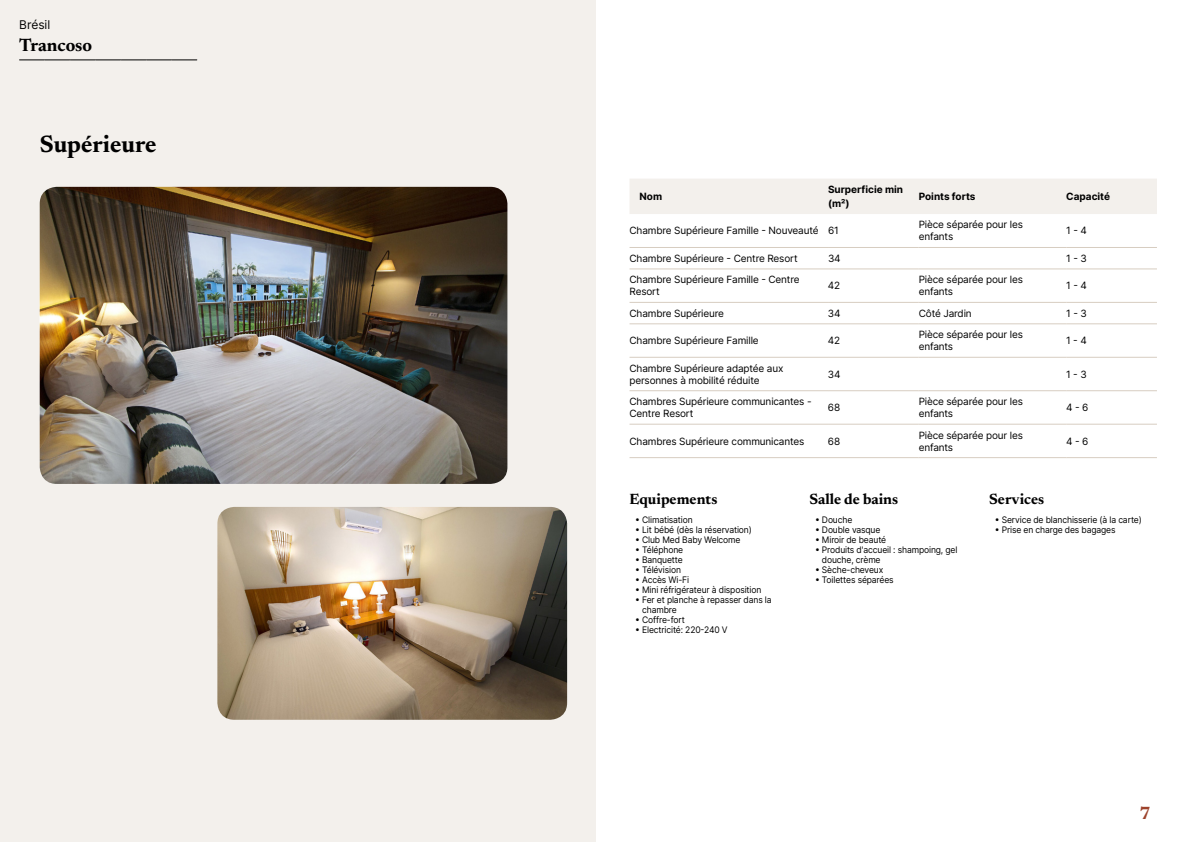
<style>
.page{position:relative;width:1191px;height:842px;background:#fff}
.page>*{position:absolute;margin:0;border:0;box-sizing:border-box;transform-origin:0 0}
.t1{font:700 24px "Newsreader 24 pt";color:#000}
.t2{font:700 18px "Newsreader 24 pt";color:#000}
.t3{font:700 18px "Newsreader 24 pt";color:#9d432c}
.t4{font:700 15px "Newsreader 24 pt";color:#000}
.t5{font:12px "Inter";color:#000}
.t6{font:10px/12px "Inter";letter-spacing:-.015em;color:#000}
.t7{font:700 10px/14px "Inter";color:#000}
.t8{font:9px/10px "Inter";letter-spacing:-.015em;color:#000;scale:.95 1}
</style>
<div class="page">
<div style="left:0;top:0;width:595px;height:842px;background:#f3f0ec"></div>
<img style="left:40px;top:187px;width:467px;height:297px">
<img style="left:217px;top:507px;width:350px;height:213px">
<svg style="left:20px;top:60px;width:177px;height:1px"></svg>
<div style="left:630px;top:179px;width:527px;height:35px;background:#f3f0ec"></div>
<hr style="left:629px;top:247px;width:199px;height:1px;background:#d7cdc1">
<hr style="left:828px;top:247px;width:90px;height:1px;background:#d7cdc1">
<hr style="left:918px;top:247px;width:148px;height:1px;background:#d7cdc1">
<hr style="left:1066px;top:247px;width:91px;height:1px;background:#d7cdc1">
<hr style="left:629px;top:268px;width:199px;height:1px;background:#d7cdc1">
<hr style="left:828px;top:268px;width:90px;height:1px;background:#d7cdc1">
<hr style="left:918px;top:268px;width:148px;height:1px;background:#d7cdc1">
<hr style="left:1066px;top:268px;width:91px;height:1px;background:#d7cdc1">
<hr style="left:629px;top:302px;width:199px;height:1px;background:#d7cdc1">
<hr style="left:828px;top:302px;width:90px;height:1px;background:#d7cdc1">
<hr style="left:918px;top:302px;width:148px;height:1px;background:#d7cdc1">
<hr style="left:1066px;top:302px;width:91px;height:1px;background:#d7cdc1">
<hr style="left:629px;top:323px;width:199px;height:1px;background:#d7cdc1">
<hr style="left:828px;top:323px;width:90px;height:1px;background:#d7cdc1">
<hr style="left:918px;top:323px;width:148px;height:1px;background:#d7cdc1">
<hr style="left:1066px;top:323px;width:91px;height:1px;background:#d7cdc1">
<hr style="left:629px;top:357px;width:199px;height:1px;background:#d7cdc1">
<hr style="left:828px;top:357px;width:90px;height:1px;background:#d7cdc1">
<hr style="left:918px;top:357px;width:148px;height:1px;background:#d7cdc1">
<hr style="left:1066px;top:357px;width:91px;height:1px;background:#d7cdc1">
<hr style="left:629px;top:390px;width:199px;height:1px;background:#d7cdc1">
<hr style="left:828px;top:390px;width:90px;height:1px;background:#d7cdc1">
<hr style="left:918px;top:390px;width:148px;height:1px;background:#d7cdc1">
<hr style="left:1066px;top:390px;width:91px;height:1px;background:#d7cdc1">
<hr style="left:629px;top:424px;width:199px;height:1px;background:#d7cdc1">
<hr style="left:828px;top:424px;width:90px;height:1px;background:#d7cdc1">
<hr style="left:918px;top:424px;width:148px;height:1px;background:#d7cdc1">
<hr style="left:1066px;top:424px;width:91px;height:1px;background:#d7cdc1">
<hr style="left:629px;top:457px;width:199px;height:1px;background:#d7cdc1">
<hr style="left:828px;top:457px;width:90px;height:1px;background:#d7cdc1">
<hr style="left:918px;top:457px;width:148px;height:1px;background:#d7cdc1">
<hr style="left:1066px;top:457px;width:91px;height:1px;background:#d7cdc1">
<p class="t5" style="left:19px;top:15px;width:33px">Brésil</p>
<h2 class="t2" style="left:19px;top:32px;width:74px">Trancoso</h2>
<h1 class="t1" style="left:40px;top:127px;width:118px">Supérieure</h1>
<p class="t7" style="left:639px;top:189px;width:24px">Nom</p>
<p class="t7" style="left:828px;top:182px;width:77px">Surperficie min (m²)</p>
<p class="t7" style="left:918px;top:189px;width:58px">Points forts</p>
<p class="t7" style="left:1066px;top:189px;width:45px">Capacité</p>
<p class="t6" style="left:629px;top:225px;width:211px">Chambre Supérieure Famille - Nouveauté 61</p>
<p class="t6" style="left:918px;top:219px;width:106px">Pièce séparée pour les enfants</p>
<p class="t6" style="left:1066px;top:225px;width:22px">1 - 4</p>
<p class="t6" style="left:629px;top:252px;width:170px">Chambre Supérieure - Centre Resort</p>
<p class="t6" style="left:828px;top:252px;width:14px">34</p>
<p class="t6" style="left:1066px;top:252px;width:22px">1 - 3</p>
<p class="t6" style="left:629px;top:273px;width:172px">Chambre Supérieure Famille - Centre<br>Resort</p>
<p class="t6" style="left:828px;top:279px;width:14px">42</p>
<p class="t6" style="left:918px;top:273px;width:106px">Pièce séparée pour les enfants</p>
<p class="t6" style="left:1066px;top:279px;width:22px">1 - 4</p>
<p class="t6" style="left:629px;top:307px;width:96px">Chambre Supérieure</p>
<p class="t6" style="left:828px;top:307px;width:14px">34</p>
<p class="t6" style="left:918px;top:307px;width:55px">Côté Jardin</p>
<p class="t6" style="left:1066px;top:307px;width:22px">1 - 3</p>
<p class="t6" style="left:629px;top:334px;width:131px">Chambre Supérieure Famille</p>
<p class="t6" style="left:828px;top:334px;width:14px">42</p>
<p class="t6" style="left:918px;top:328px;width:106px">Pièce séparée pour les enfants</p>
<p class="t6" style="left:1066px;top:334px;width:22px">1 - 4</p>
<p class="t6" style="left:629px;top:362px;width:156px">Chambre Supérieure adaptée aux personnes à mobilité réduite</p>
<p class="t6" style="left:828px;top:368px;width:14px">34</p>
<p class="t6" style="left:1066px;top:368px;width:22px">1 - 3</p>
<p class="t6" style="left:629px;top:395px;width:184px">Chambres Supérieure communicantes -<br>Centre Resort</p>
<p class="t6" style="left:828px;top:401px;width:14px">68</p>
<p class="t6" style="left:918px;top:395px;width:106px">Pièce séparée pour les enfants</p>
<p class="t6" style="left:1066px;top:401px;width:24px">4 - 6</p>
<p class="t6" style="left:629px;top:435px;width:176px">Chambres Supérieure communicantes</p>
<p class="t6" style="left:828px;top:435px;width:14px">68</p>
<p class="t6" style="left:918px;top:429px;width:106px">Pièce séparée pour les enfants</p>
<p class="t6" style="left:1066px;top:435px;width:24px">4 - 6</p>
<h3 class="t4" style="left:629px;top:489px;width:89px">Equipements</h3>
<p class="t8" style="left:635px;top:514px;width:62px">• Climatisation</p>
<p class="t8" style="left:635px;top:524px;width:124px">• Lit bébé (dès la réservation)</p>
<p class="t8" style="left:635px;top:534px;width:112px">• Club Med Baby Welcome</p>
<p class="t8" style="left:635px;top:544px;width:52px">• Téléphone</p>
<p class="t8" style="left:635px;top:554px;width:52px">• Banquette</p>
<p class="t8" style="left:635px;top:564px;width:50px">• Télévision</p>
<p class="t8" style="left:635px;top:574px;width:58px">• Accès Wi-Fi</p>
<p class="t8" style="left:635px;top:584px;width:134px">• Mini réfrigérateur à disposition</p>
<p class="t8" style="left:642px;top:594px;width:138px;text-indent:-7px">• Fer et planche à repasser dans la chambre</p>
<p class="t8" style="left:635px;top:614px;width:54px">• Coffre-fort</p>
<p class="t8" style="left:635px;top:624px;width:99px">• Electricité: 220-240 V</p>
<h3 class="t4" style="left:809px;top:489px;width:90px">Salle de bains</h3>
<p class="t8" style="left:815px;top:514px;width:41px">• Douche</p>
<p class="t8" style="left:815px;top:524px;width:70px">• Double vasque</p>
<p class="t8" style="left:815px;top:534px;width:76px">• Miroir de beauté</p>
<p class="t8" style="left:822px;top:544px;width:144px;text-indent:-7px">• Produits d'accueil : shampoing, gel douche, crème</p>
<p class="t8" style="left:815px;top:564px;width:73px">• Sèche-cheveux</p>
<p class="t8" style="left:815px;top:574px;width:84px">• Toilettes séparées</p>
<h3 class="t4" style="left:989px;top:489px;width:57px">Services</h3>
<p class="t8" style="left:994px;top:514px;width:156px">• Service de blanchisserie (à la carte)</p>
<p class="t8" style="left:994px;top:524px;width:129px">• Prise en charge des bagages</p>
<h2 class="t3" style="left:1139px;top:800px;width:13px">7</h2>
</div>
